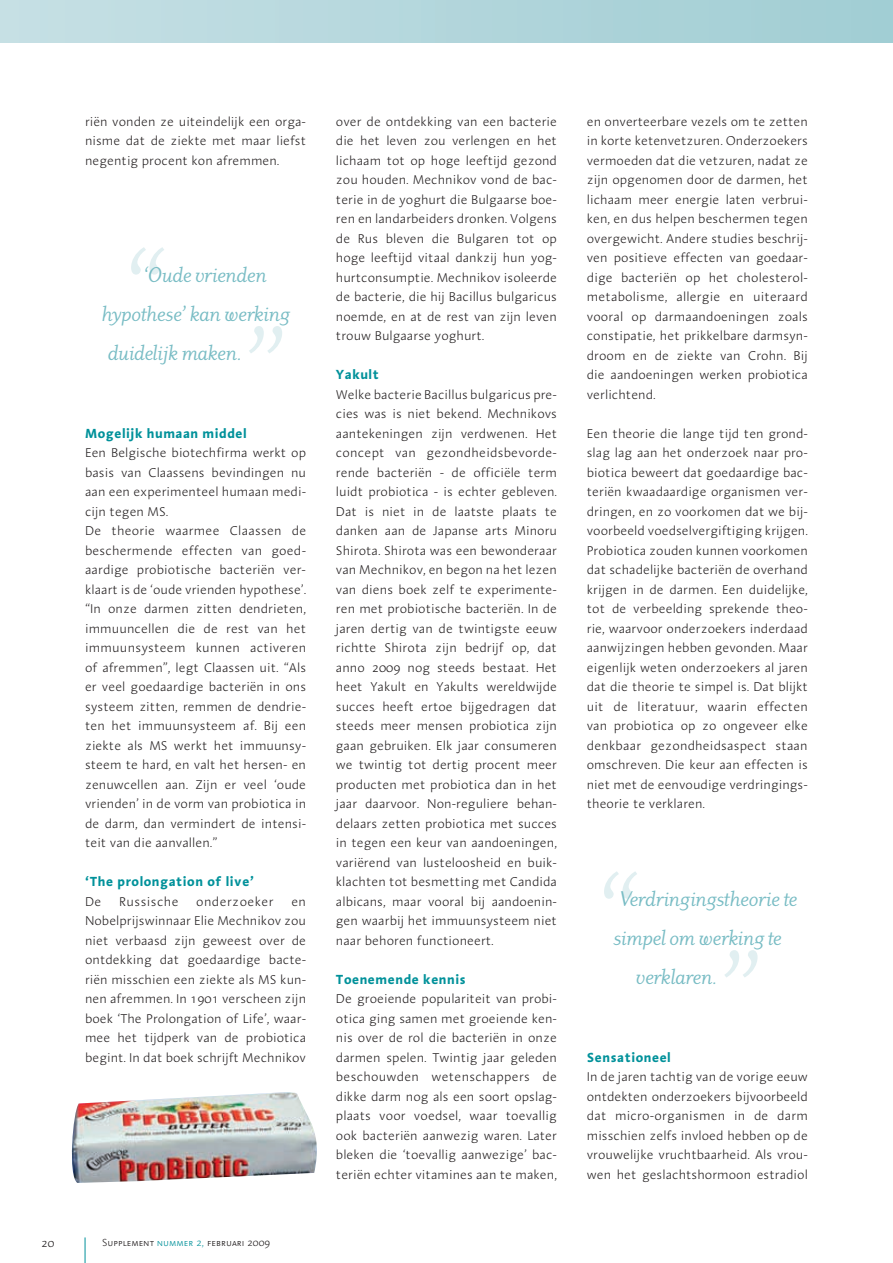
<style>
.page{position:relative;width:893px;height:1263px;background:#fff}
.page>*{position:absolute;margin:0;border:0;box-sizing:border-box;transform-origin:0 0}
.t1{font:italic 108px "Dyadis ITC";color:#e1eff1}
.t2{font:italic 22.5px/39px "Dyadis ITC";letter-spacing:-.025em;color:#78bcc4}
.t3{font:700 13.5px "Linotype Aroma";letter-spacing:.04em;color:#00919a}
.t4{font:300 13.05px/19.5px "Linotype Aroma";color:#231f20;text-align:justify}
.t5{font:300 13.05px "Linotype Aroma";letter-spacing:.03em;color:#231f20}
.t6{font:300 12px "Linotype Aroma";color:#231f20}
.t7{font:300 10.5px "Linotype Aroma SC";color:#231f20}
.s1{color:#00919a}
</style>
<div class="page">
<div style="left:0;top:0;width:893px;height:43px;background:linear-gradient(to right,#c6e0e5,#a0cdd3)"></div>
<svg style="left:85px;top:1237px;width:1px;height:26px"></svg>
<img style="left:71px;top:1092px;width:246px;height:91px">
<p class="t4" style="left:85px;top:111px;width:223px">riën vonden ze uiteindelijk een orga&shy;nisme dat de ziekte met maar liefst negentig procent kon afremmen.</p>
<h1 class="t1" style="left:125px;top:228px;width:39px">“</h1>
<h2 class="t2" style="left:101px;top:255px;width:190px;text-indent:43px">‘Oude vrienden hypothese’ kan werking duidelijk maken.</h2>
<h1 class="t1" style="left:240px;top:306px;width:46px">”</h1>
<p class="t3" style="left:85px;top:424px;width:163px">Mogelijk humaan middel</p>
<p class="t4" style="left:85px;top:443px;width:223px;text-align:left">Een Belgische biotechfirma werkt op basis van Claassens bevindingen nu aan een experimenteel humaan medi&shy;cijn tegen MS.<br>De theorie waarmee Claassen de beschermende effecten van goed&shy;aardige probiotische bacteriën ver&shy;klaart is de ‘oude vrienden hypothese’. “In onze darmen zitten dendrieten, immuuncellen die de rest van het immuunsysteem kunnen activeren of afremmen”, legt Claassen uit. “Als er veel goedaardige bacteriën in ons systeem zitten, remmen de dendrie&shy;ten het immuunsysteem af. Bij een ziekte als MS werkt het immuunsy&shy;steem te hard, en valt het hersen- en zenuwcellen aan. Zijn er veel ‘oude vrienden’ in de vorm van probiotica in de darm, dan vermindert de intensi&shy;teit van die aanvallen.”</p>
<p class="t3" style="left:85px;top:873px;width:170px">‘The prolongation of live’</p>
<p class="t4" style="left:85px;top:891px;width:18px">De</p>
<p class="t5" style="left:119px;top:893px;width:61px">Russische</p>
<p class="t5" style="left:196px;top:893px;width:79px">onderzoeker</p>
<p class="t4" style="left:85px;top:891px;width:223px;text-indent:206px">en Nobelprijswinnaar Elie Mechnikov zou niet verbaasd zijn geweest over de ontdekking dat goedaardige bacte&shy;riën misschien een ziekte als MS kun&shy;nen afremmen. In 1901 verscheen zijn boek ‘The Prolongation of Life’, waar&shy;mee het tijdperk van de probiotica begint. In dat boek schrijft Mechnikov</p>
<p class="t6" style="left:41px;top:1235px;width:15px">20</p>
<p class="t7" style="left:102px;top:1236px;width:170px">Supplement <span class="s1">nummer 2,</span> februari 2009</p>
<p class="t4" style="left:336px;top:111px;width:223px">over de ontdekking van een bacterie die het leven zou verlengen en het lichaam tot op hoge leeftijd gezond zou houden. Mechnikov vond de bac&shy;terie in de yoghurt die Bulgaarse boe&shy;ren en landarbeiders dronken. Volgens de Rus bleven die Bulgaren tot op hoge leeftijd vitaal dankzij hun yog&shy;hurtconsumptie. Mechnikov isoleerde de bacterie, die hij Bacillus bulgaricus noemde, en at de rest van zijn leven trouw Bulgaarse yoghurt.</p>
<p class="t3" style="left:336px;top:366px;width:45px">Yakult</p>
<p class="t4" style="left:336px;top:384px;width:223px">Welke bacterie Bacillus bulgaricus pre&shy;cies was is niet bekend. Mechnikovs aantekeningen zijn verdwenen. Het concept van gezondheidsbevorde&shy;rende bacteriën - de officiële term luidt probiotica - is echter gebleven.<br>Dat is niet in de laatste plaats te danken aan de Japanse arts Minoru Shirota. Shirota was een bewonderaar van Mechnikov, en begon na het lezen van diens boek zelf te experimente&shy;ren met probiotische bacteriën. In de jaren dertig van de twintigste eeuw richtte Shirota zijn bedrijf op, dat anno 2009 nog steeds bestaat. Het heet Yakult en Yakults wereldwijde succes heeft ertoe bijgedragen dat steeds meer mensen probiotica zijn gaan gebruiken. Elk jaar consumeren we twintig tot dertig procent meer producten met probiotica dan in het jaar daarvoor. Non-reguliere behan&shy;delaars zetten probiotica met succes in tegen een keur van aandoeningen, variërend van lusteloosheid en buik&shy;klachten tot besmetting met Candida albicans, maar vooral bij aandoenin&shy;gen waarbij het immuunsysteem niet naar behoren functioneert.</p>
<p class="t3" style="left:336px;top:970px;width:131px">Toenemende kennis</p>
<p class="t4" style="left:336px;top:989px;width:223px">De groeiende populariteit van probi&shy;otica ging samen met groeiende ken&shy;nis over de rol die bacteriën in onze darmen spelen. Twintig jaar geleden beschouwden wetenschappers de dikke darm nog als een soort opslag&shy;plaats voor voedsel, waar toevallig ook bacteriën aanwezig waren. Later bleken die ‘toevallig aanwezige’ bac&shy;teriën echter vitamines aan te maken,</p>
<p class="t4" style="left:587px;top:111px;width:223px">en onverteerbare vezels om te zetten in korte ketenvetzuren. Onderzoekers vermoeden dat die vetzuren, nadat ze zijn opgenomen door de darmen, het lichaam meer energie laten verbrui&shy;ken, en dus helpen beschermen tegen overgewicht. Andere studies beschrij&shy;ven positieve effecten van goedaar&shy;dige bacteriën op het cholesterol&shy;metabolisme, allergie en uiteraard vooral op darmaandoeningen zoals constipatie, het prikkelbare darmsyn&shy;droom en de ziekte van Crohn. Bij die aandoeningen werken probiotica verlichtend.</p>
<p class="t4" style="left:587px;top:423px;width:223px">Een theorie die lange tijd ten grond&shy;slag lag aan het onderzoek naar pro&shy;biotica beweert dat goedaardige bac&shy;teriën kwaadaardige organismen ver&shy;dringen, en zo voorkomen dat we bij&shy;voorbeeld voedselvergiftiging krijgen.<br>Probiotica zouden kunnen voorkomen dat schadelijke bacteriën de overhand krijgen in de darmen. Een duidelijke, tot de verbeelding sprekende theo&shy;rie, waarvoor onderzoekers inderdaad aanwijzingen hebben gevonden. Maar eigenlijk weten onderzoekers al jaren dat die theorie te simpel is. Dat blijkt uit de literatuur, waarin effecten van probiotica op zo ongeveer elke denkbaar gezondheidsaspect staan omschreven. Die keur aan effecten is niet met de eenvoudige verdringings&shy;theorie te verklaren.</p>
<h1 class="t1" style="left:597px;top:852px;width:39px">“</h1>
<h2 class="t2" style="left:619px;top:879px;width:180px">Verdringingstheorie te</h2>
<h2 class="t2" style="left:613px;top:918px;width:170px">simpel om werking te</h2>
<h2 class="t2" style="left:636px;top:957px;width:82px">verklaren.</h2>
<h1 class="t1" style="left:715px;top:930px;width:46px">”</h1>
<p class="t3" style="left:587px;top:1048px;width:86px">Sensationeel</p>
<p class="t4" style="left:587px;top:1067px;width:223px">In de jaren tachtig van de vorige eeuw ontdekten onderzoekers bijvoorbeeld dat micro-organismen in de darm misschien zelfs invloed hebben op de vrouwelijke vruchtbaarheid. Als vrou&shy;wen het geslachtshormoon estradiol</p>
</div>
